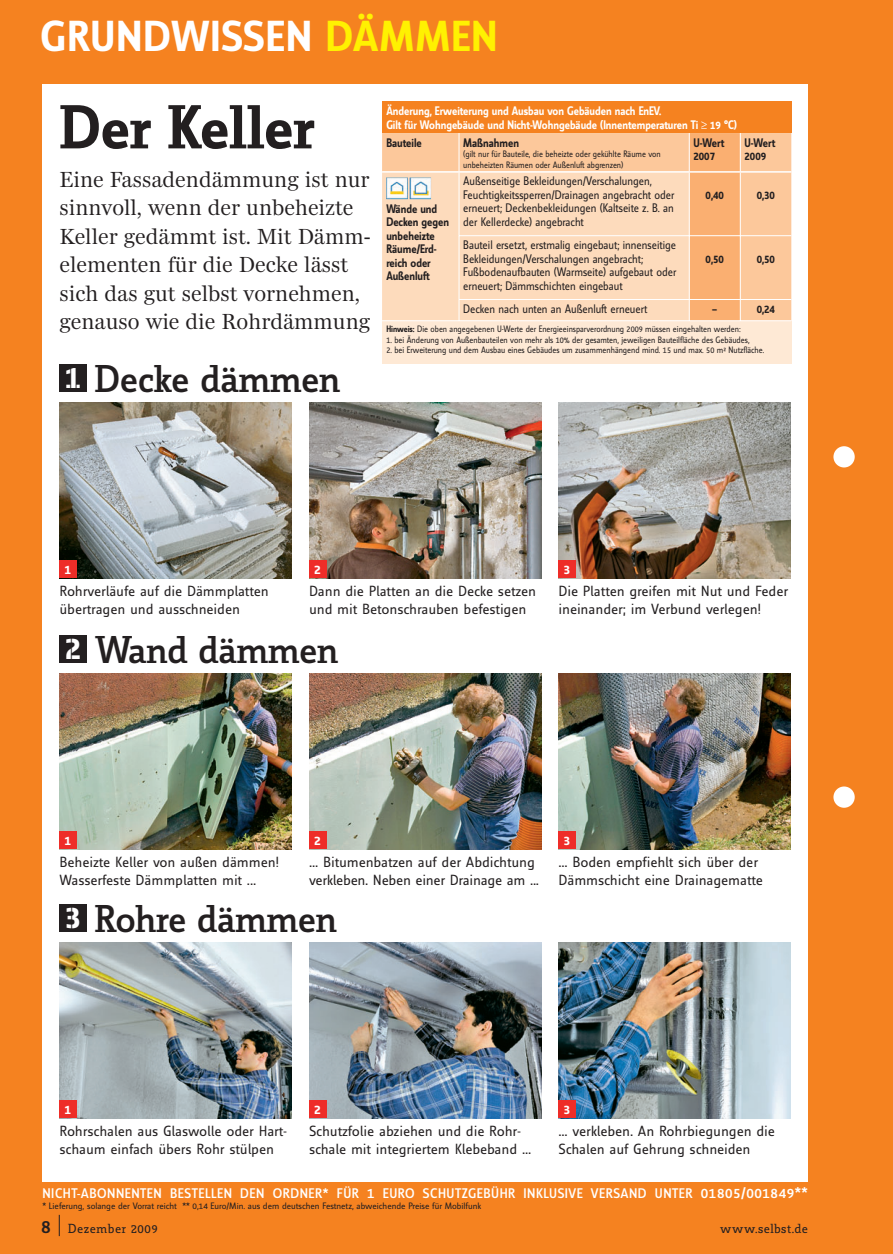
<style>
.page{position:relative;width:893px;height:1254px;background:#f58220}
.page>*{position:absolute;margin:0;border:0;box-sizing:border-box;transform-origin:0 0}
.t1{font:60px "Manual Slab Bold Tf";letter-spacing:-.015em;color:#231f20}
.t2{font:42px "Manual Sans Bold Tf";letter-spacing:.025em;color:#fff}
.t3{font:37.5px "Manual Slab Medium Tf";letter-spacing:-.015em;color:#231f20}
.t4{font:22.5px/28.5px "Miller Daily One";color:#231f20}
.t5{font:14.25px/18px "Manual Office";letter-spacing:-.01em;color:#231f20}
.t6{font:13.5px "Manual Sans Medium Tf";letter-spacing:.035em;color:#fff}
.t7{font:700 13.5px "Manual Office Tf";color:#fff}
.t8{font:12.75px "Manual Slab Regular Tf";letter-spacing:.035em;color:#231f20}
.t9{font:12px/13.5px "Manual Sans Regular Tf";color:#231f20;scale:.9 1}
.t10{font:12px/13.5px "Manual Sans Bold Tf";color:#231f20;scale:.9 1}
.t11{font:12px/13.5px "Manual Sans Bold Tf";color:#fff;scale:.9 1}
.t12{font:9px/10.5px "Manual Sans Regular Tf";color:#231f20;scale:.9 1}
.t13{font:9px "Manual Sans Regular Tf";color:#231f20}
.s1{color:#fff101}
.s2{font-family:"Manual Extra Stencil";font-size:33px;color:#fff}
.s3{font-family:"Manual Sans Bold Tf"}
.s4{font-size:15px}
.s5{font-family:"Manual Slab Medium Tf";font-size:19.5px}
</style>
<div class="page">
<div style="left:43px;top:85px;width:765px;height:1097px;background:#fff"></div>
<img style="left:60px;top:942px;width:232px;height:176px">
<img style="left:309px;top:942px;width:232px;height:176px">
<img style="left:558px;top:942px;width:233px;height:176px">
<img style="left:60px;top:673px;width:232px;height:176px">
<img style="left:309px;top:673px;width:232px;height:176px">
<img style="left:558px;top:673px;width:233px;height:176px">
<img style="left:60px;top:402px;width:232px;height:176px">
<img style="left:309px;top:402px;width:232px;height:176px">
<img style="left:558px;top:402px;width:233px;height:176px">
<div style="left:60px;top:904px;width:27px;height:27px;background:#231f20"></div>
<div style="left:60px;top:1100px;width:17px;height:18px;background:#ee2d28"></div>
<div style="left:309px;top:1100px;width:17px;height:18px;background:#ee2d28"></div>
<div style="left:558px;top:1100px;width:17px;height:18px;background:#ee2d28"></div>
<div style="left:60px;top:635px;width:27px;height:28px;background:#231f20"></div>
<div style="left:60px;top:831px;width:17px;height:18px;background:#ee2d28"></div>
<div style="left:309px;top:831px;width:17px;height:18px;background:#ee2d28"></div>
<div style="left:558px;top:831px;width:17px;height:18px;background:#ee2d28"></div>
<div style="left:60px;top:364px;width:27px;height:28px;background:#231f20"></div>
<div style="left:60px;top:561px;width:17px;height:17px;background:#ee2d28"></div>
<div style="left:309px;top:561px;width:17px;height:17px;background:#ee2d28"></div>
<div style="left:558px;top:561px;width:17px;height:17px;background:#ee2d28"></div>
<div style="left:833px;top:446px;width:22px;height:21px;background:#fff;border-radius:50%"></div>
<div style="left:833px;top:786px;width:22px;height:21px;background:#fff;border-radius:50%"></div>
<svg style="left:59px;top:1214px;width:1px;height:22px"></svg>
<div style="left:382px;top:102px;width:409px;height:31px;background:#f58220"></div>
<div style="left:382px;top:133px;width:409px;height:187px;background:#fcc89b"></div>
<div style="left:382px;top:173px;width:307px;height:147px;background:#fddbbc"></div>
<div style="left:382px;top:321px;width:409px;height:42px;background:#fee9d5"></div>
<hr style="left:459px;top:133px;width:1px;height:38px;background:#fff">
<hr style="left:459px;top:173px;width:1px;height:62px;background:#fff">
<hr style="left:459px;top:235px;width:230px;height:1px;background:#fff">
<hr style="left:459px;top:236px;width:1px;height:63px;background:#fff">
<hr style="left:740px;top:235px;width:51px;height:1px;background:#fff">
<hr style="left:459px;top:299px;width:230px;height:1px;background:#fff">
<svg style="left:459px;top:300px;width:1px;height:20px"></svg>
<hr style="left:740px;top:299px;width:51px;height:1px;background:#fff">
<svg style="left:689px;top:133px;width:52px;height:187px;background:#fab378"></svg>
<hr style="left:382px;top:171px;width:409px;height:2px;background:#fff">
<img style="left:386px;top:177px;width:46px;height:22px">
<p class="t2" style="left:40px;top:21px;width:458px">GRUNDWISSEN <span class="s1">DÄMMEN</span></p>
<p class="t1" style="left:60px;top:105px;width:257px">Der Keller</p>
<p class="t4" style="left:60px;top:166px;width:313px">Eine Fassadendämmung ist nur sinnvoll, wenn der unbeheizte<br>Keller gedämmt ist. Mit Dämm&shy;elementen für die Decke lässt sich das gut selbst vornehmen, genauso wie die Rohrdämmung</p>
<p class="t3" style="left:66px;top:365px;width:276px"><span class="s2">1</span> Decke dämmen</p>
<p class="t11" style="left:386px;top:105px;width:391px">Änderung, Erweiterung und Ausbau von Gebäuden nach EnEV.<br>Gilt für Wohngebäude und Nicht-Wohngebäude (Innentemperaturen Ti ≥ 19 °C)</p>
<p class="t10" style="left:386px;top:137px;width:41px">Bauteile</p>
<p class="t10" style="left:463px;top:137px;width:64px">Maßnahmen</p>
<p class="t12" style="left:463px;top:149px;width:221px">(gilt nur für Bauteile, die beheizte oder gekühlte Räume von unbeheizten Räumen oder Außenluft abgrenzen)</p>
<p class="t10" style="left:693px;top:137px;width:36px">U-Wert<br>2007</p>
<p class="t10" style="left:744px;top:137px;width:36px">U-Wert<br>2009</p>
<p class="t10" style="left:386px;top:202px;width:71px">Wände und<br>Decken gegen unbeheizte<br>Räume/Erd&shy;reich oder<br>Außenluft</p>
<p class="t9" style="left:463px;top:175px;width:236px">Außenseitige Bekleidungen/Verschalungen, Feuchtigkeitssperren/Drainagen angebracht oder erneuert; Deckenbekleidungen (Kaltseite z. B. an der Kellerdecke) angebracht</p>
<p class="t9" style="left:463px;top:239px;width:238px">Bauteil ersetzt, erstmalig eingebaut; innenseitige Bekleidungen/Verschalungen angebracht; Fußbodenaufbauten (Warmseite) aufgebaut oder erneuert; Dämmschichten eingebaut</p>
<p class="t10" style="left:706px;top:189px;width:22px">0,40</p>
<p class="t10" style="left:757px;top:189px;width:22px">0,30</p>
<p class="t10" style="left:706px;top:253px;width:22px">0,50</p>
<p class="t10" style="left:757px;top:253px;width:22px">0,50</p>
<p class="t9" style="left:463px;top:303px;width:206px">Decken nach unten an Außenluft erneuert</p>
<p class="t10" style="left:712px;top:303px;width:7px">–</p>
<p class="t10" style="left:757px;top:303px;width:22px">0,24</p>
<p class="t12" style="left:386px;top:324px;width:395px"><span class="s3">Hinweis:</span> Die oben angegebenen U-Werte der Energieeinsparverordnung 2009 müssen eingehalten werden:</p>
<p class="t12" style="left:386px;top:335px;width:405px">1. bei Änderung von Außenbauteilen von mehr als 10% der gesamten, jeweiligen Bauteilfläche des Gebäudes,</p>
<p class="t12" style="left:386px;top:345px;width:421px">2. bei Erweiterung und dem Ausbau eines Gebäudes um zusammenhängend mind. 15 und max. 50 m² Nutzfläche.</p>
<p class="t7" style="left:65px;top:564px;width:8px">1</p>
<p class="t7" style="left:314px;top:564px;width:8px">2</p>
<p class="t7" style="left:564px;top:564px;width:8px">3</p>
<p class="t5" style="left:60px;top:583px;width:211px">Rohrverläufe auf die Dämmplatten übertragen und ausschneiden</p>
<p class="t5" style="left:309px;top:583px;width:229px">Dann die Platten an die Decke setzen und mit Betonschrauben befestigen</p>
<p class="t5" style="left:558px;top:583px;width:231px">Die Platten greifen mit Nut und Feder ineinander; im Verbund verlegen!</p>
<p class="t3" style="left:65px;top:636px;width:275px"><span class="s2">2</span> Wand dämmen</p>
<p class="t7" style="left:65px;top:835px;width:8px">1</p>
<p class="t7" style="left:314px;top:835px;width:8px">2</p>
<p class="t7" style="left:564px;top:835px;width:8px">3</p>
<p class="t5" style="left:60px;top:854px;width:221px">Beheizte Keller von außen dämmen!<br>Wasserfeste Dämmplatten mit ...</p>
<p class="t5" style="left:309px;top:854px;width:232px">... Bitumenbatzen auf der Abdichtung verkleben. Neben einer Drainage am ...</p>
<p class="t5" style="left:558px;top:854px;width:206px">... Boden empfiehlt sich über der<br>Dämmschicht eine Drainagematte</p>
<p class="t3" style="left:65px;top:905px;width:274px"><span class="s2">3</span> Rohre dämmen</p>
<p class="t7" style="left:65px;top:1104px;width:8px">1</p>
<p class="t7" style="left:314px;top:1104px;width:8px">2</p>
<p class="t7" style="left:564px;top:1104px;width:8px">3</p>
<p class="t5" style="left:60px;top:1122px;width:229px">Rohrschalen aus Glaswolle oder Hart&shy;schaum einfach übers Rohr stülpen</p>
<p class="t5" style="left:309px;top:1122px;width:224px">Schutzfolie abziehen und die Rohr&shy;schale mit integriertem Klebeband ...</p>
<p class="t5" style="left:558px;top:1122px;width:218px">... verkleben. An Rohrbiegungen die<br>Schalen auf Gehrung schneiden</p>
<p class="t6" style="left:43px;top:1188px;width:767px">NICHT-ABONNENTEN BESTELLEN DEN ORDNER* FÜR <span class="s4">1</span> EURO SCHUTZGEBÜHR INKLUSIVE VERSAND UNTER <span class="s4">01805/001849**</span></p>
<p class="t13" style="left:43px;top:1202px;width:440px">* Lieferung, solange der Vorrat reicht ** 0,14 Euro/Min. aus dem deutschen Festnetz, abweichende Preise für Mobilfunk</p>
<p class="t8" style="left:41px;top:1224px;width:118px"><span class="s5">8</span> Dezember 2009</p>
<p class="t8" style="left:720px;top:1224px;width:89px">www.selbst.de</p>
</div>
